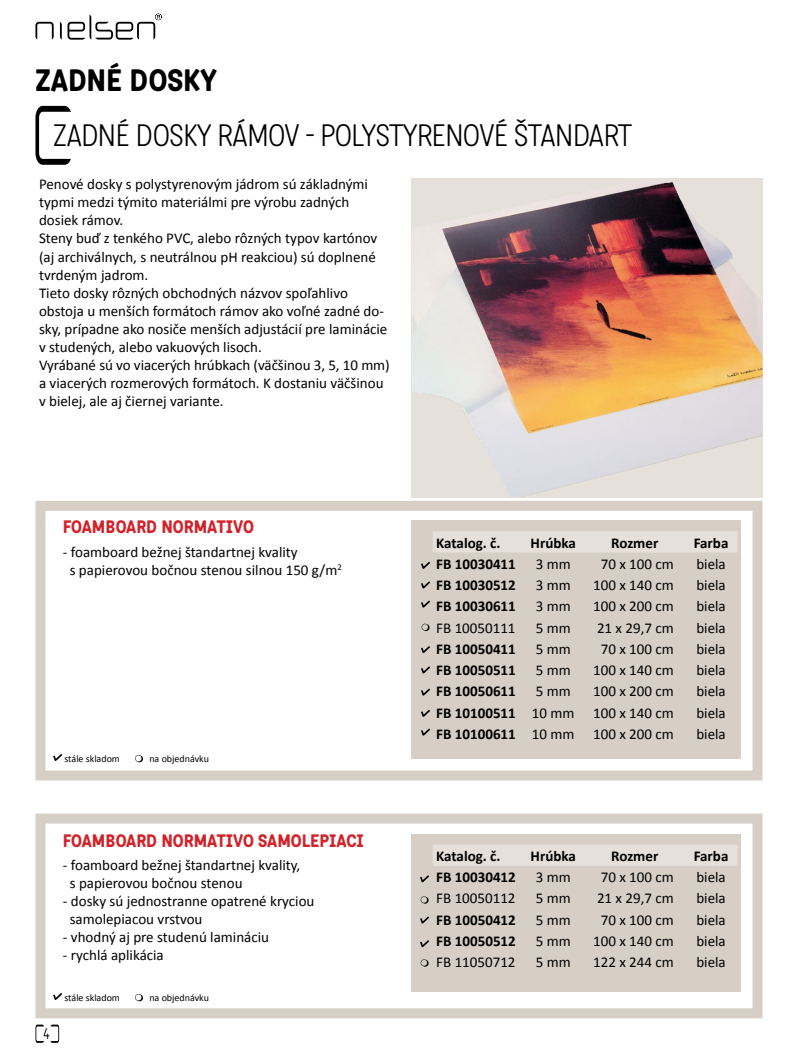
<style>
.page{position:relative;width:798px;height:1053px;background:#fff}
.page>*{position:absolute;margin:0;border:0;box-sizing:border-box;transform-origin:0 0}
.t1{font:300 30px "Katarine Std";letter-spacing:-.01em;color:#000}
.t2{font:500 30px "Katarine Std";color:#000}
.t3{font:500 17.5px "Katarine Std";color:#d2232a}
.t4{font:15px/18px "Calibri";color:#000}
.t5{font:700 15px "Calibri";color:#000}
.t6{font:300 15px "Katarine";color:#000}
.t7{font:10px "Calibri";color:#000}
.s1{font-weight:700}
</style>
<div class="page">
<svg style="left:35px;top:1024px;width:9px;height:18px"></svg>
<svg style="left:51px;top:1024px;width:8px;height:18px"></svg>
<svg style="left:35px;top:22px;width:19px;height:17px"></svg>
<svg style="left:60px;top:14px;width:102px;height:26px"></svg>
<svg style="left:35px;top:106px;width:36px;height:59px"></svg>
<div style="left:35px;top:500px;width:727px;height:280px;background:#fff;border:10px solid #d7cfc5"></div>
<div style="left:35px;top:813px;width:727px;height:205px;background:#fff;border:10px solid #d7cfc5"></div>
<div style="left:411px;top:520px;width:330px;height:239px;background:#d7cfc5"></div>
<div style="left:411px;top:833px;width:330px;height:158px;background:#d7cfc5"></div>
<div style="left:433px;top:531px;width:304px;height:21px;background:#e5e0d9"></div>
<div style="left:433px;top:845px;width:304px;height:20px;background:#e5e0d9"></div>
<svg style="left:53px;top:754px;width:9px;height:7px"></svg>
<svg style="left:135px;top:755px;width:8px;height:7px"></svg>
<svg style="left:53px;top:993px;width:9px;height:6px"></svg>
<svg style="left:135px;top:994px;width:8px;height:7px"></svg>
<svg style="left:421px;top:623px;width:8px;height:8px"></svg>
<svg style="left:421px;top:562px;width:9px;height:7px"></svg>
<svg style="left:421px;top:581px;width:9px;height:7px"></svg>
<svg style="left:421px;top:600px;width:9px;height:7px"></svg>
<svg style="left:421px;top:646px;width:9px;height:7px"></svg>
<svg style="left:421px;top:666px;width:9px;height:7px"></svg>
<svg style="left:421px;top:688px;width:9px;height:7px"></svg>
<svg style="left:421px;top:710px;width:9px;height:7px"></svg>
<svg style="left:421px;top:728px;width:9px;height:7px"></svg>
<svg style="left:420px;top:875px;width:9px;height:7px"></svg>
<svg style="left:420px;top:916px;width:9px;height:7px"></svg>
<svg style="left:420px;top:940px;width:9px;height:7px"></svg>
<svg style="left:420px;top:896px;width:8px;height:7px"></svg>
<svg style="left:420px;top:959px;width:8px;height:7px"></svg>
<img style="left:411px;top:178px;width:351px;height:319px">
<h1 class="t2" style="left:35px;top:59px;width:183px">ZADNÉ DOSKY</h1>
<h1 class="t1" style="left:53px;top:117px;width:580px">ZADNÉ DOSKY RÁMOV - POLYSTYRENOVÉ ŠTANDART</h1>
<p class="t4" style="left:39px;top:175px;width:352px">Penové dosky s polystyrenovým jádrom sú základnými typmi medzi týmito materiálmi pre výrobu zadných dosiek rámov.<br>Steny buď z tenkého PVC, alebo rôzných typov kartónov (aj archiválnych, s neutrálnou pH reakciou) sú doplnené tvrdeným jadrom.<br>Tieto dosky rôzných obchodných názvov spoľahlivo obstoja u menších formátoch rámov ako voľné zadné do&shy;sky, prípadne ako nosiče menších adjustácií pre laminácie v studených, alebo vakuových lisoch.<br>Vyrábané sú vo viacerých hrúbkach (väčšinou 3, 5, 10 mm) a viacerých rozmerových formátoch. K dostaniu väčšinou v bielej, ale aj čiernej variante.</p>
<p class="t3" style="left:63px;top:515px;width:192px">FOAMBOARD NORMATIVO</p>
<p class="t4" style="left:70px;top:543px;width:273px;text-indent:-7px">- foamboard bežnej štandartnej kvality<br>s papierovou bočnou stenou silnou 150 g/m<sup>2</sup></p>
<p class="t7" style="left:64px;top:752px;width:57px">stále skladom</p>
<p class="t7" style="left:149px;top:752px;width:61px">na objednávku</p>
<p class="t6" style="left:43px;top:1025px;width:10px">4</p>
<p class="t3" style="left:63px;top:828px;width:302px">FOAMBOARD NORMATIVO SAMOLEPIACI</p>
<p class="t4" style="left:70px;top:856px;width:232px;text-indent:-7px">- foamboard bežnej štandartnej kvality, s papierovou bočnou stenou</p>
<p class="t4" style="left:70px;top:892px;width:246px;text-indent:-7px">- dosky sú jednostranne opatrené kryciou samolepiacou vrstvou</p>
<p class="t4" style="left:63px;top:928px;width:207px">- vhodný aj pre studenú lamináciu</p>
<p class="t4" style="left:63px;top:946px;width:102px">- rychlá aplikácia</p>
<p class="t7" style="left:64px;top:991px;width:57px">stále skladom</p>
<p class="t7" style="left:149px;top:991px;width:61px">na objednávku</p>
<p class="t5" style="left:436px;top:533px;width:66px">Katalog. č.</p>
<p class="t5" style="left:530px;top:533px;width:47px">Hrúbka</p>
<p class="t5" style="left:611px;top:533px;width:49px">Rozmer</p>
<p class="t5" style="left:693px;top:533px;width:36px">Farba</p>
<p class="t5" style="left:436px;top:554px;width:81px">FB 10030411</p>
<p class="t4" style="left:535px;top:555px;width:36px">3 mm</p>
<p class="t4" style="left:600px;top:555px;width:75px">70 x 100 cm</p>
<p class="t4" style="left:696px;top:555px;width:31px">biela</p>
<p class="t5" style="left:436px;top:575px;width:81px">FB 10030512</p>
<p class="t4" style="left:535px;top:576px;width:36px">3 mm</p>
<p class="t4" style="left:593px;top:576px;width:82px">100 x 140 cm</p>
<p class="t4" style="left:696px;top:576px;width:31px">biela</p>
<p class="t5" style="left:436px;top:596px;width:81px">FB 10030611</p>
<p class="t4" style="left:535px;top:597px;width:36px">3 mm</p>
<p class="t4" style="left:593px;top:597px;width:82px">100 x 200 cm</p>
<p class="t4" style="left:696px;top:597px;width:31px">biela</p>
<p class="t4" style="left:436px;top:618px;width:81px">FB 10050111</p>
<p class="t4" style="left:535px;top:618px;width:36px">5 mm</p>
<p class="t4" style="left:596px;top:618px;width:78px">21 x 29,7 cm</p>
<p class="t4" style="left:696px;top:618px;width:31px">biela</p>
<p class="t5" style="left:436px;top:639px;width:81px">FB 10050411</p>
<p class="t4" style="left:535px;top:640px;width:36px">5 mm</p>
<p class="t4" style="left:600px;top:640px;width:75px">70 x 100 cm</p>
<p class="t4" style="left:696px;top:640px;width:31px">biela</p>
<p class="t5" style="left:436px;top:660px;width:81px">FB 10050511</p>
<p class="t4" style="left:535px;top:661px;width:36px">5 mm</p>
<p class="t4" style="left:593px;top:661px;width:82px">100 x 140 cm</p>
<p class="t4" style="left:696px;top:661px;width:31px">biela</p>
<p class="t5" style="left:436px;top:681px;width:81px">FB 10050611</p>
<p class="t4" style="left:535px;top:682px;width:36px">5 mm</p>
<p class="t4" style="left:593px;top:682px;width:82px">100 x 200 cm</p>
<p class="t4" style="left:696px;top:682px;width:31px">biela</p>
<p class="t4" style="left:436px;top:703px;width:239px"><span class="s1">FB 10100511</span> 10 mm 100 x 140 cm</p>
<p class="t4" style="left:696px;top:703px;width:31px">biela</p>
<p class="t4" style="left:436px;top:725px;width:239px"><span class="s1">FB 10100611</span> 10 mm 100 x 200 cm</p>
<p class="t4" style="left:696px;top:725px;width:31px">biela</p>
<p class="t5" style="left:436px;top:846px;width:66px">Katalog. č.</p>
<p class="t5" style="left:530px;top:846px;width:47px">Hrúbka</p>
<p class="t5" style="left:611px;top:846px;width:49px">Rozmer</p>
<p class="t5" style="left:693px;top:846px;width:36px">Farba</p>
<p class="t5" style="left:436px;top:867px;width:81px">FB 10030412</p>
<p class="t4" style="left:535px;top:868px;width:36px">3 mm</p>
<p class="t4" style="left:600px;top:868px;width:75px">70 x 100 cm</p>
<p class="t4" style="left:696px;top:868px;width:31px">biela</p>
<p class="t4" style="left:436px;top:889px;width:81px">FB 10050112</p>
<p class="t4" style="left:535px;top:889px;width:36px">5 mm</p>
<p class="t4" style="left:596px;top:889px;width:78px">21 x 29,7 cm</p>
<p class="t4" style="left:696px;top:889px;width:31px">biela</p>
<p class="t5" style="left:436px;top:910px;width:81px">FB 10050412</p>
<p class="t4" style="left:535px;top:910px;width:36px">5 mm</p>
<p class="t4" style="left:600px;top:910px;width:75px">70 x 100 cm</p>
<p class="t4" style="left:696px;top:910px;width:31px">biela</p>
<p class="t5" style="left:436px;top:931px;width:81px">FB 10050512</p>
<p class="t4" style="left:535px;top:931px;width:36px">5 mm</p>
<p class="t4" style="left:593px;top:931px;width:82px">100 x 140 cm</p>
<p class="t4" style="left:696px;top:931px;width:31px">biela</p>
<p class="t4" style="left:436px;top:953px;width:81px">FB 11050712</p>
<p class="t4" style="left:535px;top:953px;width:36px">5 mm</p>
<p class="t4" style="left:593px;top:953px;width:82px">122 x 244 cm</p>
<p class="t4" style="left:696px;top:953px;width:31px">biela</p>
</div>
